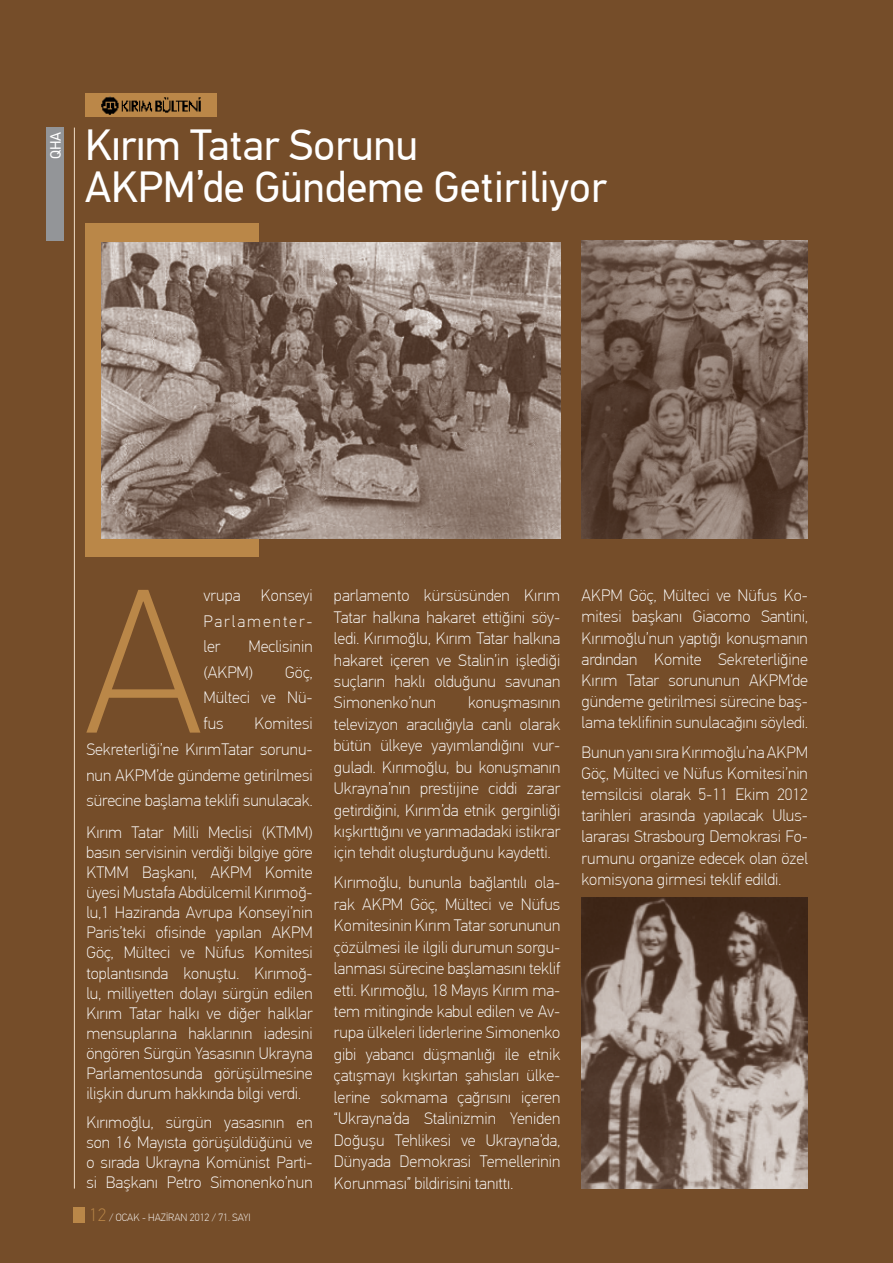
<style>
.page{position:relative;width:893px;height:1263px;background:#754d29}
.page>*{position:absolute;margin:0;border:0;box-sizing:border-box;transform-origin:0 0}
.t1{font:100 205.05px "PF Din Text Pro";color:#ba8748}
.t2{font:43.5px/42px "PF Din Text Pro";color:#fff}
.t3{font:100 16.5px/21.5px "PF Din Text Pro";color:#fff;text-align:justify}
.t4{font:15px "PF Din Text Pro";color:#fff}
.t5{font:100 10.5px "PF Din Text Pro";color:#fff}
.s1{font-size:18px;color:#ba8748}
</style>
<div class="page">
<div style="left:74px;top:1207px;width:11px;height:15px;background:#ba8748"></div>
<hr style="left:74px;top:128px;width:1px;height:1060px;background:#e7d3bc">
<img style="left:85px;top:94px;width:131px;height:23px">
<div style="left:85px;top:223px;width:174px;height:334px;background:#ba8748"></div>
<img style="left:102px;top:242px;width:458px;height:297px">
<div style="left:47px;top:128px;width:17px;height:113px;background:#939598"></div>
<img style="left:582px;top:241px;width:226px;height:298px">
<img style="left:582px;top:898px;width:226px;height:290px">
<p class="t4" style="left:47px;top:159px;width:29px;rotate:-90deg">QHA</p>
<h2 class="t2" style="left:85px;top:125px;width:523px">Kırım Tatar Sorunu<br>AKPM’de Gündeme Getiriliyor</h2>
<h1 class="t1" style="left:83px;top:545px;width:121px">A</h1>
<p class="t3" style="left:203px;top:583px;width:111px;line-height:25.5px">vrupa Konseyi Parlamenter&shy;ler</p>
<p class="t3" style="left:203px;top:634px;width:111px;line-height:25.5px;text-indent:45px">Meclisinin (AKPM)</p>
<p class="t3" style="left:203px;top:660px;width:111px;line-height:25.5px;text-indent:82px">Göç, Mülteci ve Nü&shy;fus</p>
<p class="t3" style="left:86px;top:710px;width:228px;line-height:25.8px;text-indent:168px">Komitesi Sekreterliği’ne KırımTatar sorunu&shy;nun AKPM’de gündeme getirilmesi sürecine başlama teklifi sunulacak.</p>
<p class="t3" style="left:86px;top:822px;width:228px;line-height:20.1px">Kırım Tatar Milli Meclisi (KTMM) basın servisinin verdiği bilgiye göre KTMM Başkanı, AKPM Komite üyesi Mustafa Abdülcemil Kırımoğ&shy;lu,1 Haziranda Avrupa Konseyi’nin Paris’teki ofisinde yapılan AKPM Göç, Mülteci ve Nüfus Komitesi toplantısında konuştu. Kırımoğ&shy;lu, milliyetten dolayı sürgün edilen Kırım Tatar halkı ve diğer halklar mensuplarına haklarının iadesini öngören Sürgün Yasasının Ukrayna Parlamentosunda görüşülmesine ilişkin durum hakkında bilgi verdi.</p>
<p class="t3" style="left:86px;top:1112px;width:228px;line-height:20.1px">Kırımoğlu, sürgün yasasının en son 16 Mayısta görüşüldüğünü ve o sırada Ukrayna Komünist Parti&shy;si Başkanı Petro Simonenko’nun</p>
<p class="t5" style="left:89px;top:1212px;width:163px"><span class="s1">12</span> / OCAK - HAZİRAN 2012 / 71. SAYI</p>
<p class="t3" style="left:334px;top:585px;width:228px">parlamento kürsüsünden Kırım Tatar halkına hakaret ettiğini söy&shy;ledi. Kırımoğlu, Kırım Tatar halkına hakaret içeren ve Stalin’in işlediği suçların haklı olduğunu savunan Simonenko’nun</p>
<p class="t3" style="left:334px;top:692px;width:228px;text-indent:134px">konuşmasının televizyon aracılığıyla canlı olarak bütün ülkeye yayımlandığını vur&shy;guladı. Kırımoğlu, bu konuşmanın Ukrayna’nın prestijine ciddi zarar getirdiğini, Kırım’da etnik gerginliği kışkırttığını ve yarımadadaki istikrar için tehdit oluşturduğunu kaydetti.</p>
<p class="t3" style="left:334px;top:872px;width:228px">Kırımoğlu, bununla bağlantılı ola&shy;rak AKPM Göç, Mülteci ve Nüfus Komitesinin Kırım Tatar sorununun çözülmesi ile ilgili durumun sorgu&shy;lanması sürecine başlamasını teklif etti. Kırımoğlu, 18 Mayıs Kırım ma&shy;tem mitinginde kabul edilen ve Av&shy;rupa ülkeleri liderlerine Simonenko gibi yabancı düşmanlığı ile etnik çatışmayı kışkırtan şahısları ülke&shy;lerine sokmama çağrısını içeren “Ukrayna’da Stalinizmin Yeniden Doğuşu Tehlikesi ve Ukrayna’da, Dünyada Demokrasi Temellerinin Korunması” bildirisini tanıttı.</p>
<p class="t3" style="left:582px;top:585px;width:228px">AKPM Göç, Mülteci ve Nüfus Ko&shy;mitesi başkanı Giacomo Santini, Kırımoğlu’nun yaptığı konuşmanın ardından Komite Sekreterliğine Kırım Tatar sorununun AKPM’de gündeme getirilmesi sürecine baş&shy;lama teklifinin sunulacağını söyledi.</p>
<p class="t3" style="left:582px;top:742px;width:228px">Bunun yanı sıra Kırımoğlu’na AKPM Göç, Mülteci ve Nüfus Komitesi’nin temsilcisi olarak 5-11 Ekim 2012 tarihleri arasında yapılacak Ulus&shy;lararası Strasbourg Demokrasi Fo&shy;rumunu organize edecek olan özel komisyona girmesi teklif edildi.</p>
</div>
